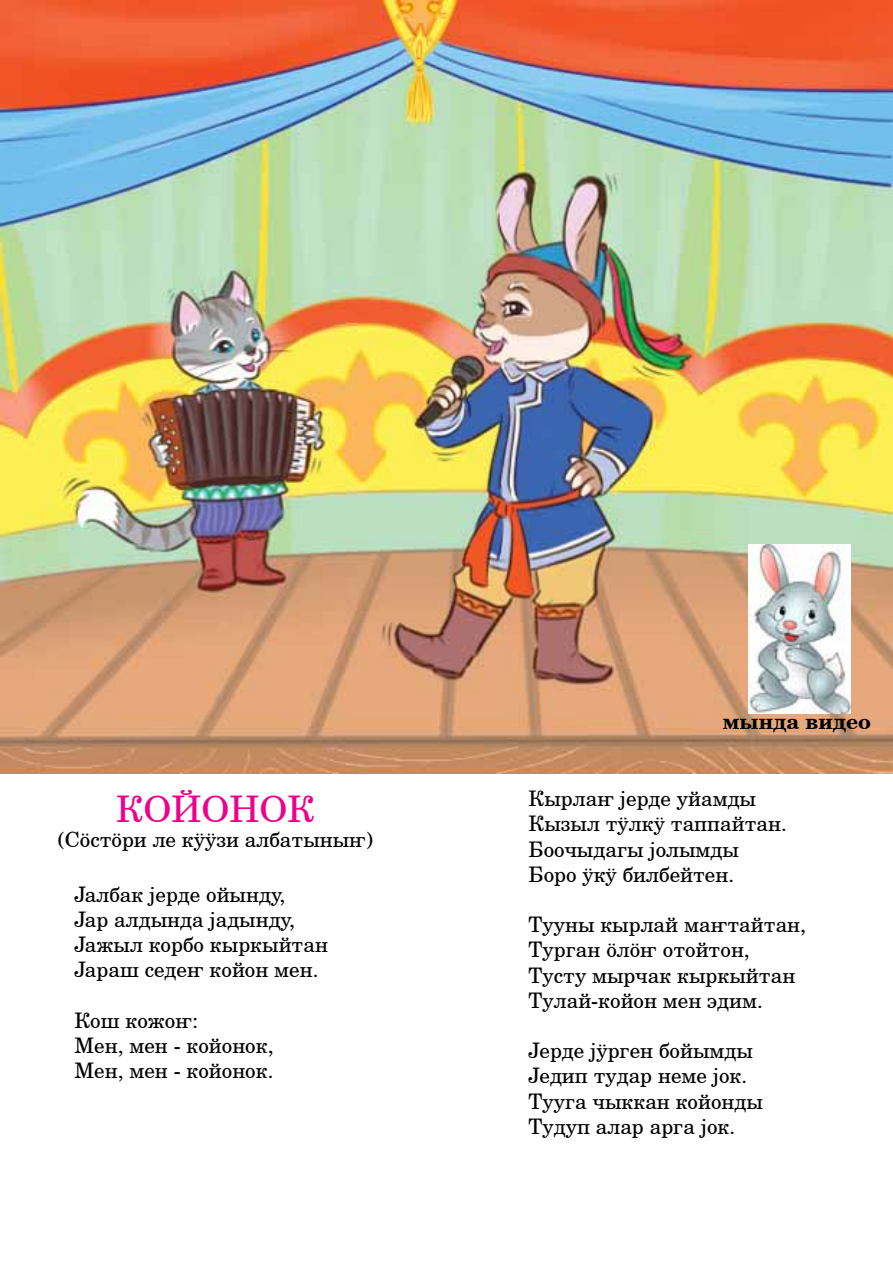
<style>
.page{position:relative;width:893px;height:1263px;background:#fff}
.page>*{position:absolute;margin:0;border:0;box-sizing:border-box;transform-origin:0 0}
.t1{font:36px "Schoolbook Sayan Altai";color:#ec008c}
.t2{font:21px/25.2px "Schoolbook Sayan Altai";color:#000}
.t3{font:700 21px "Schoolbook Uralic";color:#000}
</style>
<div class="page">
<img style="left:0;top:0;width:893px;height:773px">
<img style="left:748px;top:544px;width:102px;height:170px">
<h1 class="t1" style="left:116px;top:789px;width:200px">КОЙОНОК</h1>
<p class="t2" style="left:58px;top:827px;width:317px">(Сӧстӧри ле кӱӱзи албатыныҥ)</p>
<p class="t2" style="left:74px;top:882px;width:255px">Јалбак јерде ойынду,<br>Јар алдында јадынду,<br>Јажыл корбо кыркыйтан<br>Јараш седеҥ койон мен.</p>
<p class="t2" style="left:74px;top:1008px;width:201px">Кош кожоҥ:<br>Мен, мен - койонок,<br>Мен, мен - койонок.</p>
<p class="t3" style="left:723px;top:710px;width:150px">мында видео</p>
<p class="t2" style="left:529px;top:786px;width:260px">Кырлаҥ јерде уйамды<br>Кызыл тӱлкӱ таппайтан.<br>Боочыдагы јолымды<br>Боро ӱкӱ билбейтен.</p>
<p class="t2" style="left:529px;top:912px;width:279px">Тууны кырлай маҥтайтан,<br>Турган ӧлӧҥ отойтон,<br>Тусту мырчак кыркыйтан<br>Тулай-койон мен эдим.</p>
<p class="t2" style="left:529px;top:1038px;width:236px">Јерде јӱрген бойымды<br>Једип тудар неме јок.<br>Тууга чыккан койонды<br>Тудуп алар арга јок.</p>
</div>
